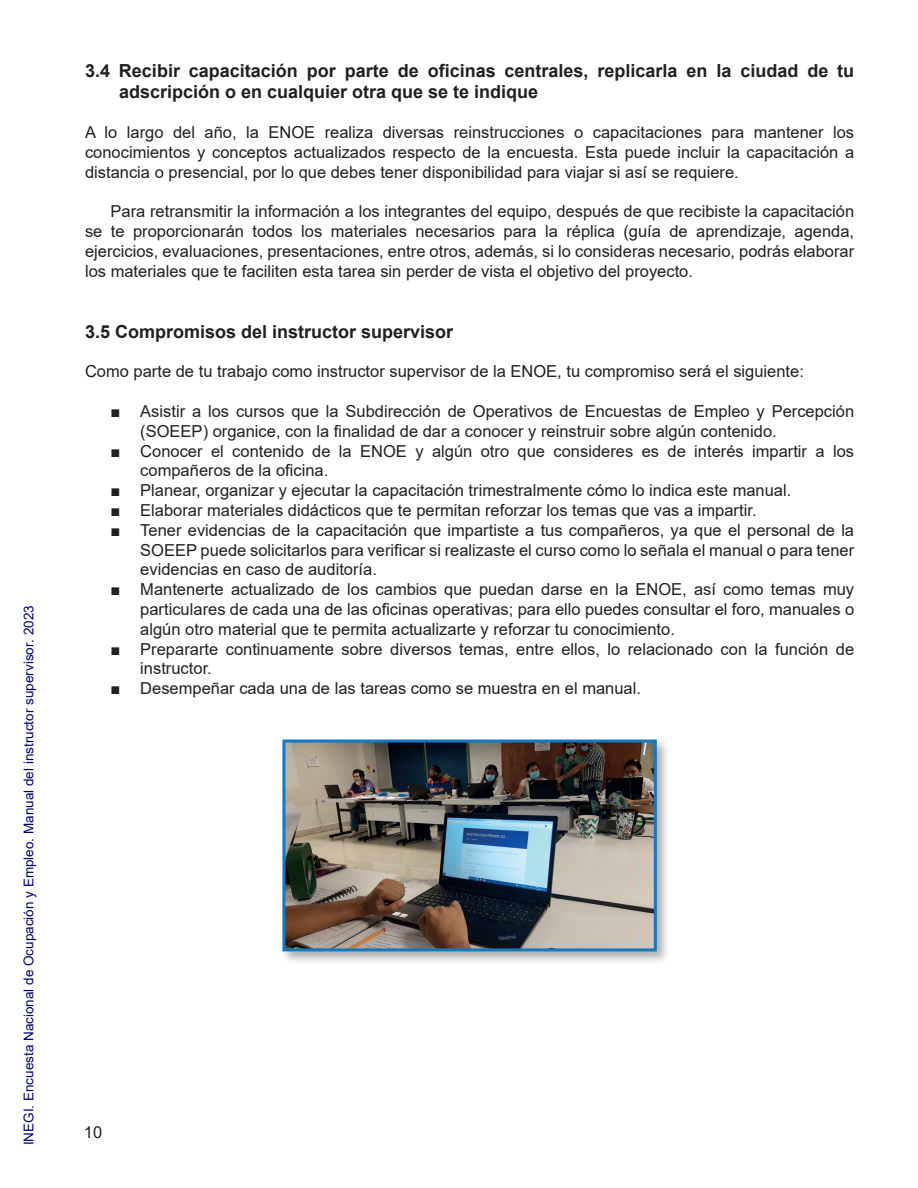
<style>
.page{position:relative;width:918px;height:1188px;background:#fff}
.page>*{position:absolute;margin:0;border:0;box-sizing:border-box;transform-origin:0 0}
.t1{font:700 18px/21.6px "Arial";color:#231f20}
.t2{font:16.5px/19.8px "Arial";color:#231f20;text-align:justify}
.t3{font:13.5px "Arial";color:#000080}
</style>
<div class="page">
<div style="left:280px;top:737px;width:391px;height:229px;background:#231f20;opacity:.36"></div>
<img style="left:286px;top:744px;width:367px;height:203px">
<div style="left:282px;top:740px;width:375px;height:211px;border:3px solid #1579bf"></div>
<p class="t3" style="left:19px;top:1145px;width:542px;rotate:-90deg">INEGI. Encuesta Nacional de Ocupación y Empleo. Manual del instructor supervisor. 2023</p>
<p class="t1" style="left:119px;top:60px;width:737px;text-indent:-34px">3.4 Recibir capacitación por parte de oficinas centrales, replicarla en la ciudad de tu adscripción o en cualquier otra que se te indique</p>
<p class="t2" style="left:85px;top:122px;width:771px">A lo largo del año, la ENOE realiza diversas reinstrucciones o capacitaciones para mantener los conocimientos y conceptos actualizados respecto de la encuesta. Esta puede incluir la capacitación a distancia o presencial, por lo que debes tener disponibilidad para viajar si así se requiere.</p>
<p class="t2" style="left:85px;top:201px;width:771px;text-indent:26px">Para retransmitir la información a los integrantes del equipo, después de que recibiste la capacitación se te proporcionarán todos los materiales necesarios para la réplica (guía de aprendizaje, agenda, ejercicios, evaluaciones, presentaciones, entre otros, además, si lo consideras necesario, podrás elaborar los materiales que te faciliten esta tarea sin perder de vista el objetivo del proyecto.</p>
<p class="t1" style="left:85px;top:321px;width:370px">3.5 Compromisos del instructor supervisor</p>
<p class="t2" style="left:85px;top:362px;width:720px">Como parte de tu trabajo como instructor supervisor de la ENOE, tu compromiso será el siguiente:</p>
<p class="t2" style="left:140px;top:401px;width:715px;text-indent:-30px">■ Asistir a los cursos que la Subdirección de Operativos de Encuestas de Empleo y Percepción (SOEEP) organice, con la finalidad de dar a conocer y reinstruir sobre algún contenido.</p>
<p class="t2" style="left:140px;top:441px;width:715px;text-indent:-30px">■ Conocer el contenido de la ENOE y algún otro que consideres es de interés impartir a los compañeros de la oficina.</p>
<p class="t2" style="left:111px;top:480px;width:682px">■ Planear, organizar y ejecutar la capacitación trimestralmente cómo lo indica este manual.</p>
<p class="t2" style="left:111px;top:500px;width:648px">■ Elaborar materiales didácticos que te permitan reforzar los temas que vas a impartir.</p>
<p class="t2" style="left:140px;top:520px;width:715px;text-indent:-30px">■ Tener evidencias de la capacitación que impartiste a tus compañeros, ya que el personal de la SOEEP puede solicitarlos para verificar si realizaste el curso como lo señala el manual o para tener evidencias en caso de auditoría.</p>
<p class="t2" style="left:140px;top:579px;width:715px;text-indent:-30px">■ Mantenerte actualizado de los cambios que puedan darse en la ENOE, así como temas muy particulares de cada una de las oficinas operativas; para ello puedes consultar el foro, manuales o algún otro material que te permita actualizarte y reforzar tu conocimiento.</p>
<p class="t2" style="left:140px;top:639px;width:715px;text-indent:-30px">■ Prepararte continuamente sobre diversos temas, entre ellos, lo relacionado con la función de instructor.</p>
<p class="t2" style="left:111px;top:678px;width:532px">■ Desempeñar cada una de las tareas como se muestra en el manual.</p>
<p class="t2" style="left:84px;top:1122px;width:20px">10</p>
</div>
